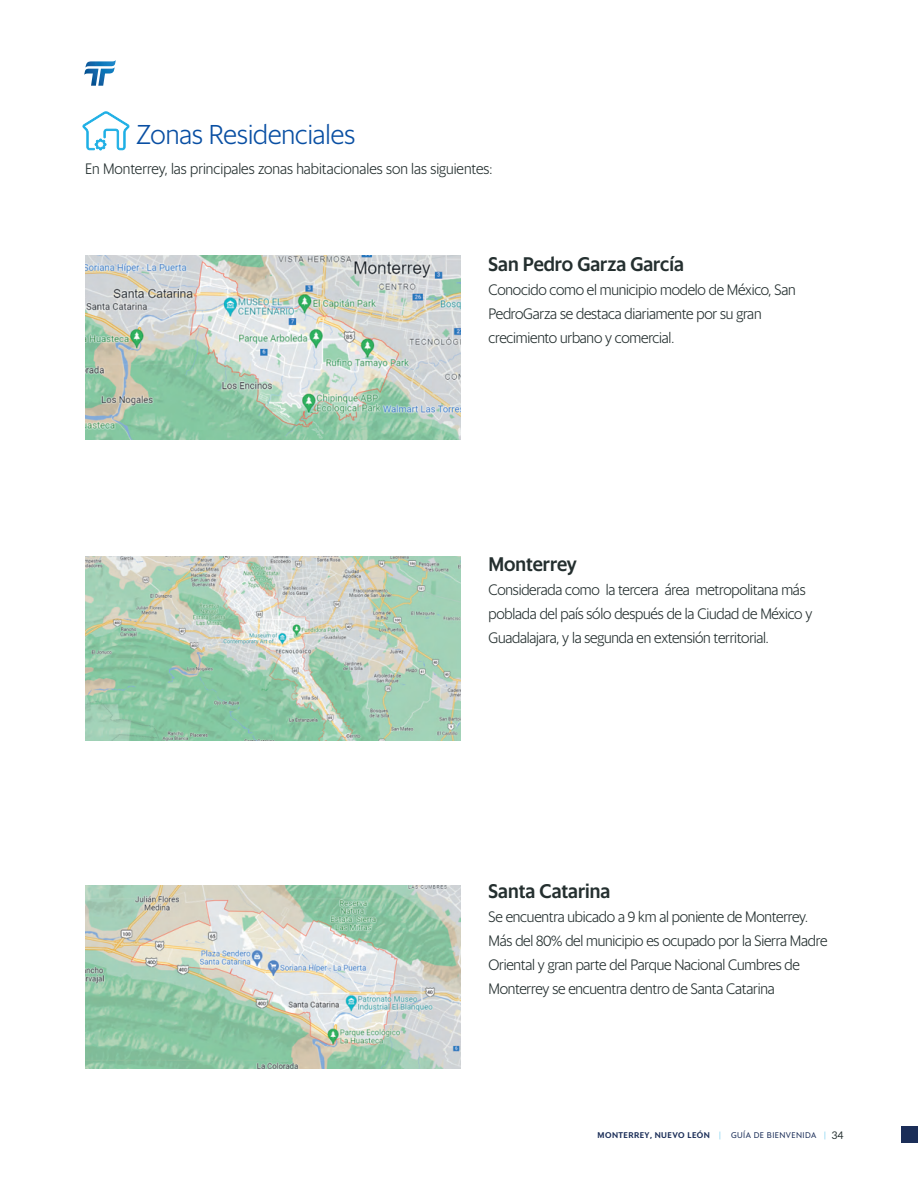
<style>
.page{position:relative;width:918px;height:1188px;background:#fff}
.page>*{position:absolute;margin:0;border:0;box-sizing:border-box;transform-origin:0 0}
.t1{font:300 27px "Sanomat Sans";color:#094fa3;scale:.96 1}
.t2{font:500 19.5px "Sanomat Sans";color:#242f2f;scale:.95 1}
.t3{font:300 15px/24px "Sanomat Sans";letter-spacing:-.015em;color:#242f2f;scale:.95 1}
.t4{font:500 8.25px "Sanomat Sans";letter-spacing:.05em;color:#1b2e58}
.s1{font-weight:200;color:#1dafe5}
.s2{font-weight:400}
.s3{font-family:"Lato";font-weight:400;font-size:10.5px;color:#242f2f}
</style>
<div class="page">
<img style="left:85px;top:557px;width:376px;height:183px">
<img style="left:85px;top:256px;width:376px;height:184px">
<svg style="left:84px;top:60px;width:32px;height:26px"></svg>
<svg style="left:82px;top:111px;width:48px;height:39px"></svg>
<img style="left:85px;top:885px;width:376px;height:184px">
<div style="left:901px;top:1126px;width:17px;height:17px;background:#1b2e58"></div>
<h1 class="t1" style="left:136px;top:115px;width:229px">Zonas Residenciales</h1>
<p class="t3" style="left:85px;top:156px;width:430px">En Monterrey, las principales zonas habitacionales son las siguientes:</p>
<h2 class="t2" style="left:489px;top:249px;width:207px">San Pedro Garza García</h2>
<p class="t3" style="left:489px;top:277px;width:325px">Conocido como el municipio modelo de México, San<br>PedroGarza se destaca diariamente por su gran crecimiento urbano y comercial.</p>
<h2 class="t2" style="left:489px;top:549px;width:95px">Monterrey</h2>
<p class="t3" style="left:489px;top:577px;width:342px">Considerada como la tercera área metropolitana más poblada del país sólo después de la Ciudad de México y<br>Guadalajara, y la segunda en extensión territorial.</p>
<h2 class="t2" style="left:489px;top:876px;width:130px">Santa Catarina</h2>
<p class="t3" style="left:489px;top:904px;width:358px">Se encuentra ubicado a 9 km al poniente de Monterrey.<br>Más del 80% del municipio es ocupado por la Sierra Madre Oriental y gran parte del Parque Nacional Cumbres de Monterrey se encuentra dentro de Santa Catarina</p>
<p class="t4" style="left:598px;top:1128px;width:247px">MONTERREY, NUEVO LEÓN <span class="s1">|</span> <span class="s2">GUÍA DE BIENVENIDA</span> <span class="s1">|</span> <span class="s3">34</span></p>
</div>
